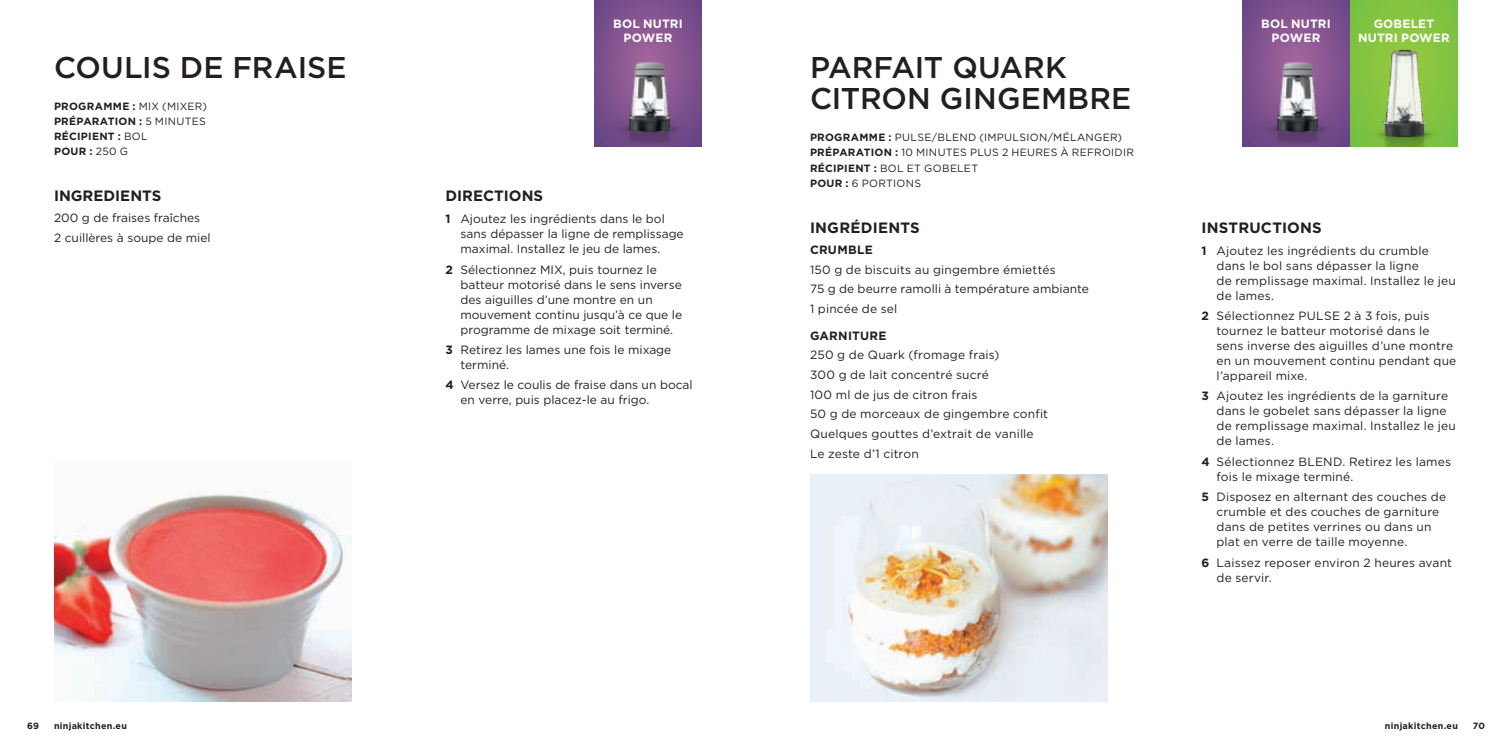
<style>
.page{position:relative;width:1512px;height:756px;background:#fff}
.page>*{position:absolute;margin:0;border:0;box-sizing:border-box;transform-origin:0 0}
.t1{font:500 30px/31.5px "Gotham";color:#231f20}
.t2{font:700 15px "Gotham";color:#231f20}
.t3{font:12px/15px "Gotham";letter-spacing:.01em;color:#231f20}
.t4{font:700 12px/14.4px "Gotham";letter-spacing:.015em;color:#fff;text-align:center}
.t5{font:700 12px "Gotham";letter-spacing:.025em;color:#231f20}
.t6{font:10.5px/15.3px "Gotham";letter-spacing:.03em;color:#231f20}
.t7{font:700 10.5px/15.3px "Gotham";letter-spacing:.025em;color:#231f20}
.t8{font:700 9px "Gotham";letter-spacing:.03em;color:#231f20}
.s1{font-weight:400}
.s2{font-weight:700}
</style>
<div class="page">
<div style="left:1350px;top:0;width:108px;height:147px;background:#80c342"></div>
<img style="left:1372px;top:19px;width:65px;height:128px">
<svg style="left:1242px;top:0;width:108px;height:147px;background:#7f518e"></svg>
<img style="left:1253px;top:106px;width:80px;height:41px">
<img style="left:1276px;top:58px;width:44px;height:76px">
<img style="left:810px;top:475px;width:298px;height:227px">
<svg style="left:594px;top:0;width:108px;height:147px;background:#7f518e"></svg>
<img style="left:605px;top:106px;width:80px;height:41px">
<img style="left:628px;top:58px;width:44px;height:76px">
<img style="left:54px;top:492px;width:298px;height:210px">
<h1 class="t1" style="left:54px;top:51px;width:294px">COULIS DE FRAISE</h1>
<p class="t7" style="left:54px;top:98px;width:154px">PROGRAMME : <span class="s1">MIX (MIXER)<br></span>PRÉPARATION : <span class="s1">5 MINUTES<br></span>RÉCIPIENT : <span class="s1">BOL<br></span>POUR : <span class="s1">250 G</span></p>
<p class="t2" style="left:54px;top:186px;width:109px">INGREDIENTS</p>
<p class="t3" style="left:54px;top:208px;width:158px;line-height:19.6px">200 g de fraises fraîches<br>2 cuillères à soupe de miel</p>
<p class="t4" style="left:613px;top:17px;width:71px">BOL NUTRI<br>POWER</p>
<p class="t2" style="left:446px;top:186px;width:99px">DIRECTIONS</p>
<p class="t3" style="left:460px;top:211px;width:225px;text-indent:-15px"><span class="s2">1</span> Ajoutez les ingrédients dans le bol sans dépasser la ligne de remplissage maximal. Installez le jeu de lames.</p>
<p class="t3" style="left:460px;top:262px;width:223px;text-indent:-15px"><span class="s2">2</span> Sélectionnez MIX, puis tournez le batteur motorisé dans le sens inverse des aiguilles d’une montre en un mouvement continu jusqu’à ce que le programme de mixage soit terminé.</p>
<p class="t3" style="left:460px;top:342px;width:212px;text-indent:-15px"><span class="s2">3</span> Retirez les lames une fois le mixage terminé.</p>
<p class="t3" style="left:460px;top:377px;width:234px;text-indent:-15px"><span class="s2">4</span> Versez le coulis de fraise dans un bocal en verre, puis placez-le au frigo.</p>
<h1 class="t1" style="left:810px;top:51px;width:323px">PARFAIT QUARK<br>CITRON GINGEMBRE</h1>
<p class="t6" style="left:810px;top:130px;width:326px"><span class="s2">PROGRAMME :</span> PULSE/BLEND (IMPULSION/MÉLANGER)<br><span class="s2">PRÉPARATION :</span> 10 MINUTES PLUS 2 HEURES À REFROIDIR <span class="s2">RÉCIPIENT :</span> BOL ET GOBELET<br><span class="s2">POUR :</span> 6 PORTIONS</p>
<p class="t2" style="left:810px;top:218px;width:111px">INGRÉDIENTS</p>
<p class="t5" style="left:810px;top:242px;width:64px">CRUMBLE</p>
<p class="t3" style="left:810px;top:259px;width:280px;line-height:19.6px">150 g de biscuits au gingembre émiettés<br>75 g de beurre ramolli à température ambiante<br>1 pincée de sel</p>
<p class="t5" style="left:810px;top:328px;width:78px">GARNITURE</p>
<p class="t3" style="left:810px;top:345px;width:240px;line-height:19.6px">250 g de Quark (fromage frais)<br>300 g de lait concentré sucré<br>100 ml de jus de citron frais<br>50 g de morceaux de gingembre confit<br>Quelques gouttes d’extrait de vanille<br>Le zeste d’1 citron</p>
<p class="t4" style="left:1261px;top:17px;width:71px">BOL NUTRI<br>POWER</p>
<p class="t4" style="left:1358px;top:17px;width:93px">GOBELET<br>NUTRI POWER</p>
<p class="t2" style="left:1202px;top:218px;width:122px">INSTRUCTIONS</p>
<p class="t3" style="left:1216px;top:243px;width:241px;text-indent:-15px"><span class="s2">1</span> Ajoutez les ingrédients du crumble dans le bol sans dépasser la ligne<br>de remplissage maximal. Installez le jeu de lames.</p>
<p class="t3" style="left:1216px;top:308px;width:241px;text-indent:-15px"><span class="s2">2</span> Sélectionnez PULSE 2 à 3 fois, puis tournez le batteur motorisé dans le sens inverse des aiguilles d’une montre en un mouvement continu pendant que l’appareil mixe.</p>
<p class="t3" style="left:1216px;top:388px;width:241px;text-indent:-15px"><span class="s2">3</span> Ajoutez les ingrédients de la garniture dans le gobelet sans dépasser la ligne de remplissage maximal. Installez le jeu de lames.</p>
<p class="t3" style="left:1216px;top:454px;width:236px;text-indent:-15px"><span class="s2">4</span> Sélectionnez BLEND. Retirez les lames fois le mixage terminé.</p>
<p class="t3" style="left:1216px;top:489px;width:231px;text-indent:-15px"><span class="s2">5</span> Disposez en alternant des couches de crumble et des couches de garniture dans de petites verrines ou dans un plat en verre de taille moyenne.</p>
<p class="t3" style="left:1216px;top:555px;width:237px;text-indent:-15px"><span class="s2">6</span> Laissez reposer environ 2 heures avant de servir.</p>
<p class="t8" style="left:27px;top:720px;width:14px">69</p>
<p class="t8" style="left:54px;top:720px;width:75px">ninjakitchen.eu</p>
<p class="t8" style="left:1385px;top:720px;width:75px">ninjakitchen.eu</p>
<p class="t8" style="left:1473px;top:720px;width:14px">70</p>
</div>
